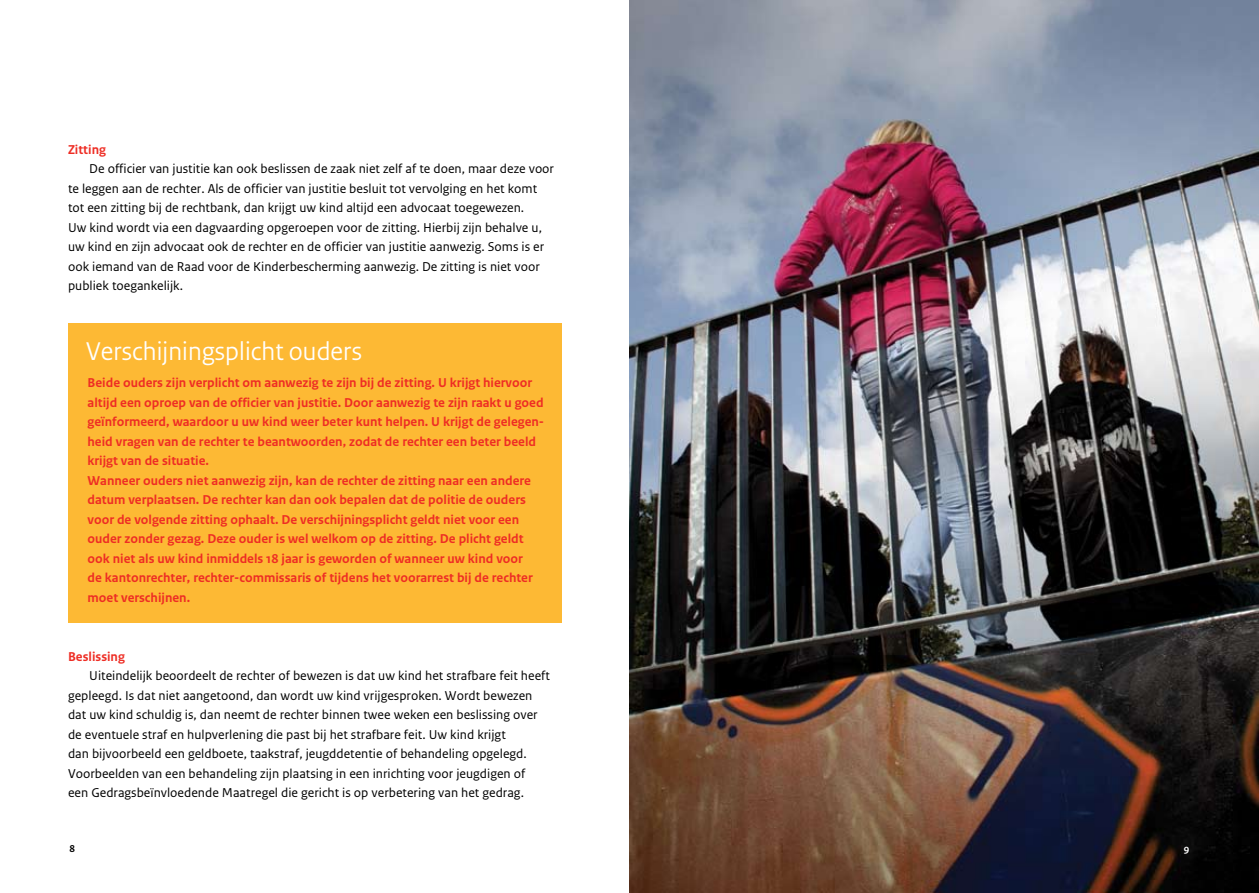
<style>
.page{position:relative;width:1259px;height:893px;background:#fff}
.page>*{position:absolute;margin:0;border:0;box-sizing:border-box;transform-origin:0 0}
.t1{font:27px "Rijksoverheid Sans Heading";letter-spacing:.005em;color:#fff}
.t2{font:13.5px/19.5px "Rijksoverheid Sans Text";color:#000}
.t3{font:700 13.5px/19.5px "Rijksoverheid Sans Text";color:#ee2d24}
</style>
<div class="page">
<img style="left:629px;top:0;width:630px;height:893px">
<div style="left:68px;top:323px;width:493px;height:299px;background:#fdb934"></div>
<svg style="left:1184px;top:847px;width:5px;height:7px"></svg>
<p class="t3" style="left:68px;top:140px;width:39px">Zitting</p>
<p class="t2" style="left:68px;top:159px;width:487px;text-indent:21px">De officier van justitie kan ook beslissen de zaak niet zelf af te doen, maar deze voor te leggen aan de rechter. Als de officier van justitie besluit tot vervolging en het komt tot een zitting bij de rechtbank, dan krijgt uw kind altijd een advocaat toegewezen.<br>Uw kind wordt via een dagvaarding opgeroepen voor de zitting. Hierbij zijn behalve u, uw kind en zijn advocaat ook de rechter en de officier van justitie aanwezig. Soms is er ook iemand van de Raad voor de Kinderbescherming aanwezig. De zitting is niet voor publiek toegankelijk.</p>
<h1 class="t1" style="left:86px;top:335px;width:277px">Verschijningsplicht ouders</h1>
<p class="t3" style="left:88px;top:373px;width:458px">Beide ouders zijn verplicht om aanwezig te zijn bij de zitting. U krijgt hiervoor altijd een oproep van de officier van justitie. Door aanwezig te zijn raakt u goed geïnformeerd, waardoor u uw kind weer beter kunt helpen. U krijgt de gelegen&shy;heid vragen van de rechter te beantwoorden, zodat de rechter een beter beeld krijgt van de situatie.<br>Wanneer ouders niet aanwezig zijn, kan de rechter de zitting naar een andere datum verplaatsen. De rechter kan dan ook bepalen dat de politie de ouders voor de volgende zitting ophaalt. De verschijningsplicht geldt niet voor een ouder zonder gezag. Deze ouder is wel welkom op de zitting. De plicht geldt ook niet als uw kind inmiddels 18 jaar is geworden of wanneer uw kind voor<br>de kantonrechter, rechter-commissaris of tijdens het voorarrest bij de rechter moet verschijnen.</p>
<p class="t3" style="left:68px;top:647px;width:58px">Beslissing</p>
<p class="t2" style="left:68px;top:666px;width:483px;text-indent:21px">Uiteindelijk beoordeelt de rechter of bewezen is dat uw kind het strafbare feit heeft gepleegd. Is dat niet aangetoond, dan wordt uw kind vrijgesproken. Wordt bewezen dat uw kind schuldig is, dan neemt de rechter binnen twee weken een beslissing over de eventuele straf en hulpverlening die past bij het strafbare feit. Uw kind krijgt<br>dan bijvoorbeeld een geldboete, taakstraf, jeugddetentie of behandeling opgelegd.<br>Voorbeelden van een behandeling zijn plaatsing in een inrichting voor jeugdigen of<br>een Gedragsbeïnvloedende Maatregel die gericht is op verbetering van het gedrag.</p>
</div>
